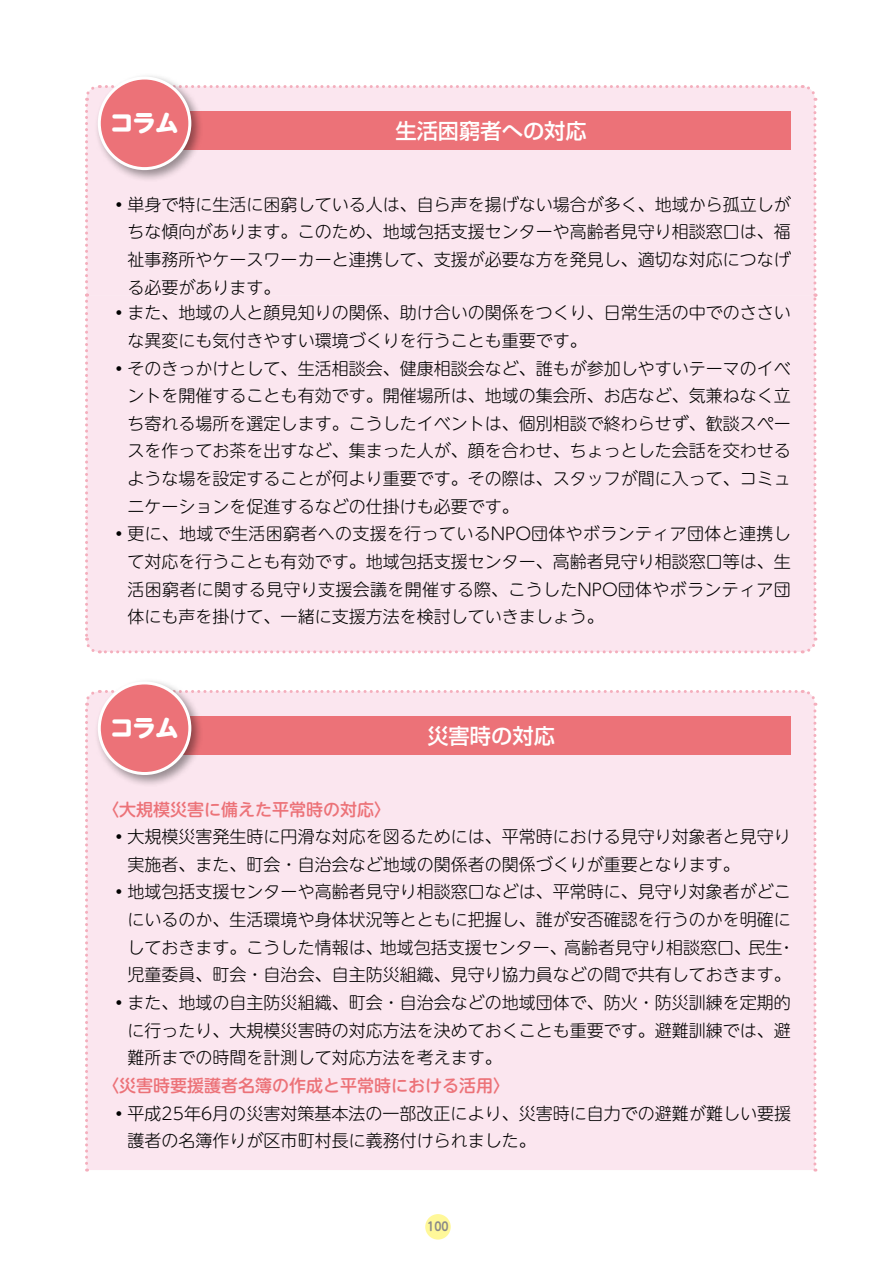
<style>
.page{position:relative;width:893px;height:1263px;background:#fff}
.page>*{position:absolute;margin:0;border:0;box-sizing:border-box;transform-origin:0 0}
.t1{font:800 24px "UD Shin M Go Pro";letter-spacing:-.055em;color:#fff}
.t2{font:500 21.3px "Shin Go Pr 6";color:#fff}
.t3{font:300 16.95px/27.6px "UD Shin M Go Pro";color:#000;text-align:justify}
.t4{font:300 16.95px "UD Shin M Go Pro";letter-spacing:.02em;color:#000}
.t5{font:500 16.95px "UD Shin M Go Pro";color:#ec7278}
.t6{font:700 12px "UD Shin M Go Pro De";color:#898989;scale:.9 1}
</style>
<div class="page">
<svg style="left:85px;top:83px;width:733px;height:571px;background:#f9dde6"></svg>
<svg style="left:802px;top:690px;width:15px;height:481px;background:#fae4ec"></svg>
<div style="left:85px;top:690px;width:711px;height:481px;background:#fbe6ef"></div>
<div style="left:111px;top:716px;width:680px;height:39px;background:#ec7278"></div>
<div style="left:94px;top:678px;width:110px;height:109px;background:#000;opacity:.4"></div>
<div style="left:99px;top:683px;width:91px;height:90px;background:#ec7278;border-radius:50%"></div>
<div style="left:98px;top:681px;width:93px;height:94px;border:3px solid #fff;border-radius:50%"></div>
<div style="left:425px;top:1214px;width:26px;height:25px;background:#fff899;border-radius:50%"></div>
<h1 class="t1" style="left:110px;top:104px;width:71px">コラム</h1>
<p class="t2" style="left:395px;top:113px;width:193px">生活困窮者への対応</p>
<p class="t3" style="left:128px;top:189px;width:665px;text-indent:-17px">◦単身で特に生活に困窮している人は、自ら声を揚げない場合が多く、地域から孤立しがちな傾向があります。このため、地域包括支援センターや高齢者見守り相談窓口は、福祉事務所やケースワーカーと連携して、支援が必要な方を発見し、適切な対応につなげる必要があります。</p>
<p class="t3" style="left:111px;top:298px;width:682px">◦また、地域の人と顔見知りの関係、助け合いの関係をつくり、日常生活の中でのささい</p>
<p class="t3" style="left:128px;top:326px;width:461px">な異変にも気付きやすい環境づくりを行うことも重要です。</p>
<p class="t3" style="left:111px;top:353px;width:682px">◦そのきっかけとして、生活相談会、健康相談会など、誰もが参加しやすいテーマのイベ</p>
<p class="t3" style="left:128px;top:381px;width:665px">ントを開催することも有効です。開催場所は、地域の集会所、お店など、気兼ねなく立</p>
<p class="t3" style="left:128px;top:409px;width:665px">ち寄れる場所を選定します。こうしたイベントは、個別相談で終わらせず、歓談スペー</p>
<p class="t3" style="left:128px;top:436px;width:665px">スを作ってお茶を出すなど、集まった人が、顔を合わせ、ちょっとした会話を交わせる</p>
<p class="t3" style="left:128px;top:464px;width:665px">ような場を設定することが何より重要です。その際は、スタッフが間に入って、コミュ</p>
<p class="t3" style="left:128px;top:492px;width:393px">ニケーションを促進するなどの仕掛けも必要です。</p>
<p class="t4" style="left:111px;top:520px;width:682px">◦更に、地域で生活困窮者への支援を行っているNPO団体やボランティア団体と連携し</p>
<p class="t3" style="left:128px;top:547px;width:665px">て対応を行うことも有効です。地域包括支援センター、高齢者見守り相談窓口等は、生</p>
<p class="t4" style="left:128px;top:575px;width:665px">活困窮者に関する見守り支援会議を開催する際、こうしたNPO団体やボランティア団</p>
<p class="t3" style="left:128px;top:602px;width:478px">体にも声を掛けて、一緒に支援方法を検討していきましょう。</p>
<h1 class="t1" style="left:110px;top:709px;width:71px">コラム</h1>
<p class="t2" style="left:427px;top:718px;width:129px">災害時の対応</p>
<p class="t5" style="left:102px;top:795px;width:291px">〈大規模災害に備えた平常時の対応〈</p>
<p class="t3" style="left:111px;top:822px;width:682px">◦大規模災害発生時に円滑な対応を図るためには、平常時における見守り対象者と見守り</p>
<p class="t3" style="left:128px;top:850px;width:614px">実施者、また、町会・自治会など地域の関係者の関係づくりが重要となります。</p>
<p class="t3" style="left:111px;top:877px;width:682px">◦地域包括支援センターや高齢者見守り相談窓口などは、平常時に、見守り対象者がどこ</p>
<p class="t3" style="left:128px;top:905px;width:665px">にいるのか、生活環境や身体状況等とともに把握し、誰が安否確認を行うのかを明確に</p>
<p class="t3" style="left:778px;top:932px;width:19px">・</p>
<p class="t3" style="left:128px;top:932px;width:257px">しておきます。こうした情報は、</p>
<p class="t3" style="left:128px;top:960px;width:665px">児童委員、町会・自治会、自主防災組織、見守り協力員などの間で共有しておきます。</p>
<p class="t3" style="left:111px;top:988px;width:682px">◦また、地域の自主防災組織、町会・自治会などの地域団体で、防火・防災訓練を定期的</p>
<p class="t3" style="left:128px;top:1015px;width:665px">に行ったり、大規模災害時の対応方法を決めておくことも重要です。避難訓練では、避</p>
<p class="t3" style="left:128px;top:1043px;width:376px">難所までの時間を計測して対応方法を考えます。</p>
<p class="t5" style="left:102px;top:1072px;width:410px">〈災害時要援護者名簿の作成と平常時における活用〈</p>
<p class="t3" style="left:128px;top:1098px;width:665px;text-indent:-17px">◦平成25年6月の災害対策基本法の一部改正により、災害時に自力での避難が難しい要援護者の名簿作りが区市町村長に義務付けられました。</p>
<p class="t3" style="left:564px;top:932px;width:189px">高齢者見守り相談窓口、</p>
<p class="t3" style="left:380px;top:932px;width:189px">地域包括支援センター、</p>
<p class="t3" style="left:748px;top:932px;width:36px">民生</p>
<p class="t6" style="left:427px;top:1217px;width:25px">100</p>
</div>
